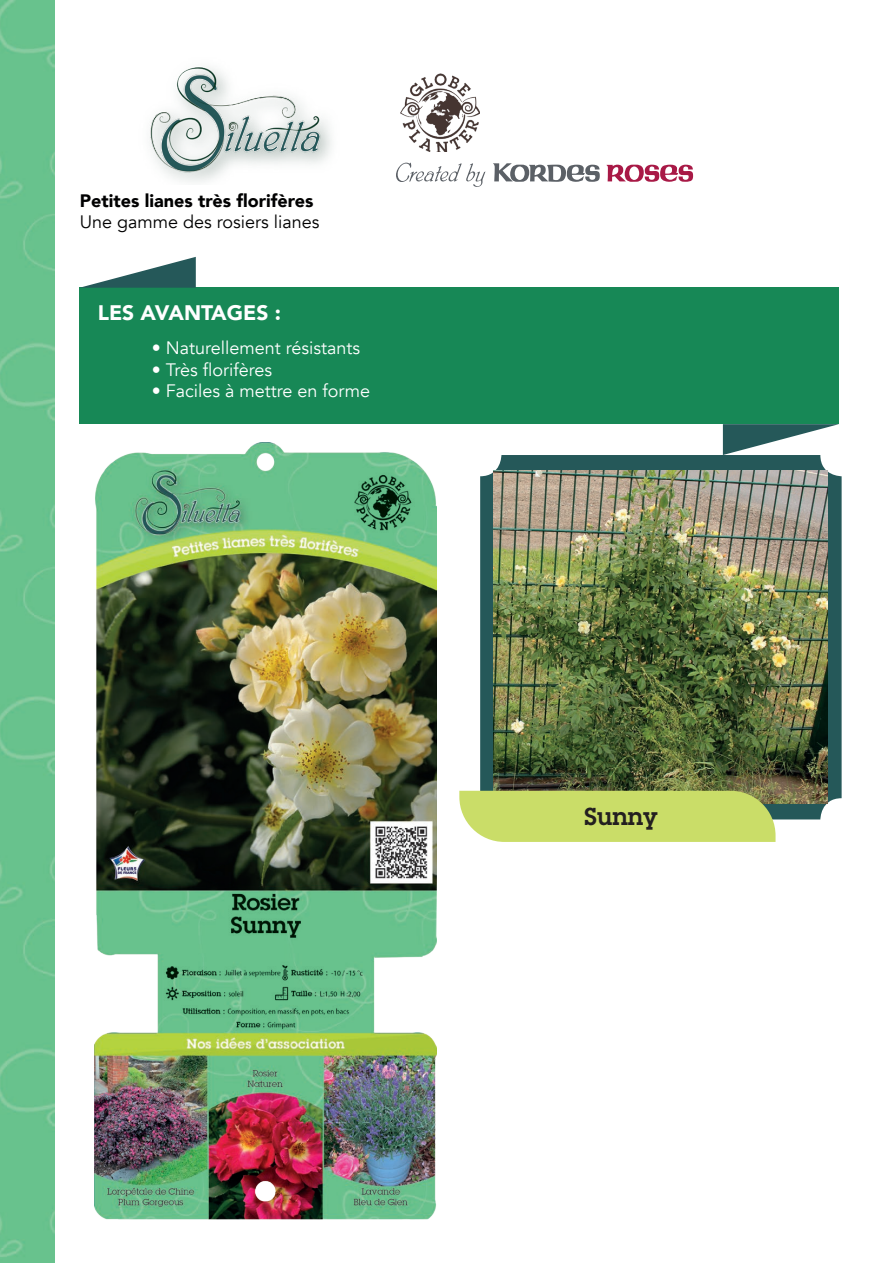
<style>
.page{position:relative;width:893px;height:1263px;background:#fff}
.page>*{position:absolute;margin:0;border:0;box-sizing:border-box;transform-origin:0 0}
.t1{font:600 24px "Lubalin Graph Std";color:#231f20}
.t2{font:900 21px "Avenir";color:#fff}
.t3{font:18px "Avenir";color:#fff}
.t4{font:900 18px "Avenir";color:#000001}
.t5{font:18px "Avenir";color:#000001}
</style>
<div class="page">
<div style="left:80px;top:288px;width:759px;height:136px;background:#178856"></div>
<div style="left:0;top:0;width:54px;height:1263px;background:#68c28d"></div>
<img style="left:95px;top:443px;width:342px;height:777px">
<img style="left:150px;top:67px;width:182px;height:115px">
<img style="left:400px;top:74px;width:80px;height:78px">
<svg style="left:396px;top:163px;width:89px;height:24px"></svg>
<svg style="left:493px;top:163px;width:107px;height:19px"></svg>
<svg style="left:606px;top:165px;width:87px;height:17px"></svg>
<div style="left:480px;top:455px;width:362px;height:364px;background:#255859;border-radius:21px"></div>
<img style="left:494px;top:471px;width:333px;height:333px">
<div style="left:459px;top:791px;width:316px;height:51px;background:#cadd68"></div>
<svg style="left:723px;top:424px;width:116px;height:31px"></svg>
<svg style="left:80px;top:257px;width:116px;height:31px"></svg>
<p class="t4" style="left:80px;top:185px;width:235px">Petites lianes très florifères</p>
<p class="t5" style="left:80px;top:212px;width:241px">Une gamme des rosiers lianes</p>
<p class="t2" style="left:98px;top:295px;width:185px">LES AVANTAGES :</p>
<p class="t3" style="left:152px;top:337px;width:210px">• Naturellement résistants</p>
<p class="t3" style="left:152px;top:359px;width:122px">• Très florifères</p>
<p class="t3" style="left:152px;top:380px;width:220px">• Faciles à mettre en forme</p>
<h1 class="t1" style="left:585px;top:800px;width:74px">Sunny</h1>
</div>
